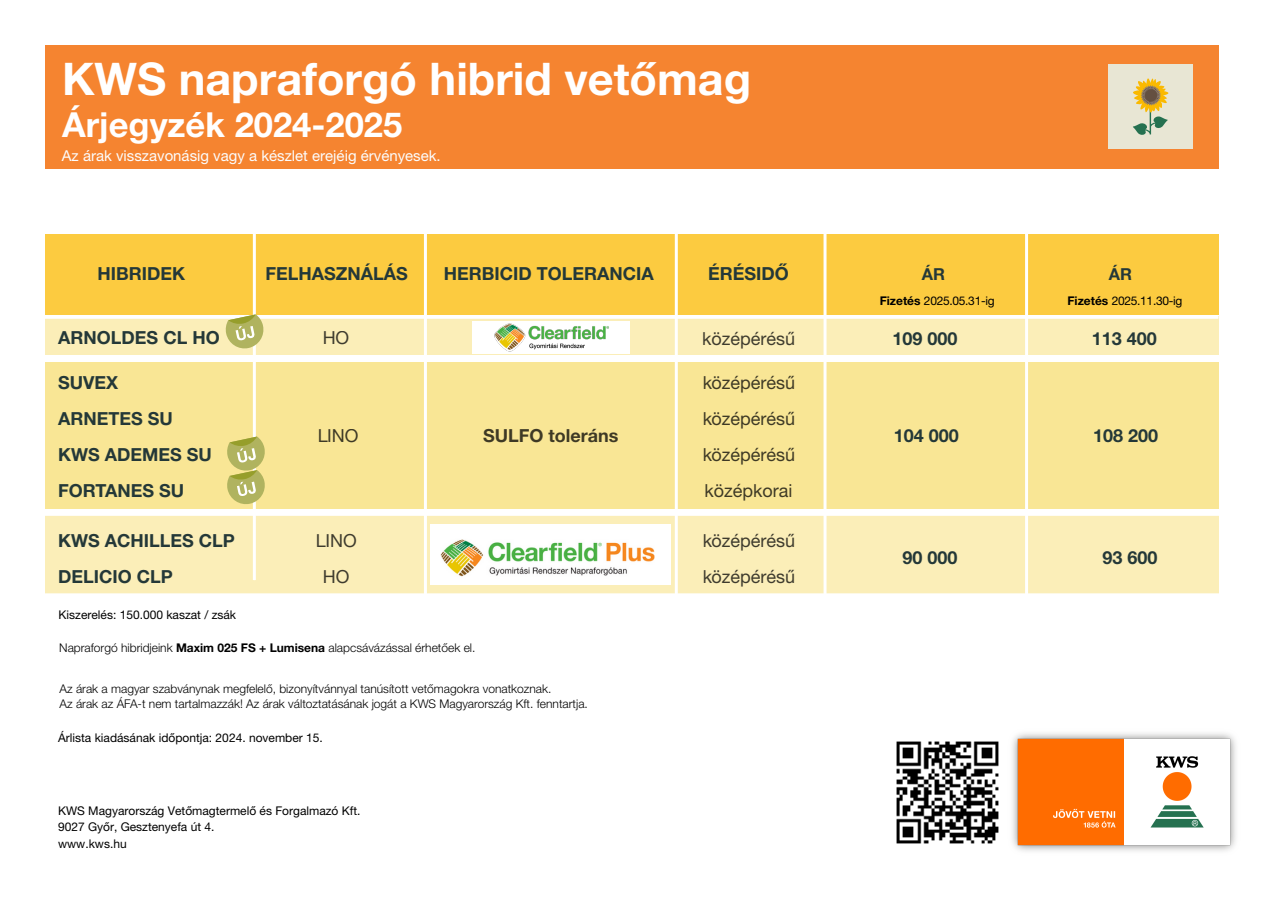
<style>
.page{position:relative;width:1263px;height:900px;background:#fff}
.page>*{position:absolute;margin:0;border:0;box-sizing:border-box;transform-origin:0 0}
.t1{font:700 45px "Helvetica Neue";color:#fff}
.t2{font:700 34.5px "Helvetica Neue";color:#fff}
.t3{font:700 18px/36px "Helvetica Neue";color:#243838}
.t4{font:18px/36px "Helvetica Neue LT Pro";color:#000;text-align:justify}
.t5{font:700 18px "Helvetica Neue LT Pro";color:#000}
.t6{font:18px "Helvetica Neue LT Pro";color:rgb(0 0 0/.75)}
.t7{font:700 16.5px "Helvetica Neue";color:#243838}
.t8{font:15px "Helvetica Neue LT Pro";color:#fcfcfc}
.t9{font:300 12px/15px "Helvetica Neue LT Pro";color:#000}
.t10{font:12px/16.5px "Helvetica Neue LT Pro";color:#000}
.t11{font:12px "Helvetica Neue LT Pro";letter-spacing:-.025em;color:#000}
.s1{font-family:"Helvetica Neue LT Pro"}
.s2{font-family:"Helvetica Neue";font-weight:700}
</style>
<div class="page">
<div style="left:45px;top:316px;width:1173px;height:39px;background:#fbeeb8"></div>
<div style="left:45px;top:234px;width:1173px;height:80px;background:#fccb40"></div>
<div style="left:45px;top:362px;width:1173px;height:146px;background:#f9e695"></div>
<div style="left:45px;top:514px;width:1173px;height:80px;background:#fbeeb8"></div>
<hr style="left:253px;top:234px;width:3px;height:346px;background:#fff">
<hr style="left:424px;top:234px;width:3px;height:439px;background:#fff">
<hr style="left:823px;top:234px;width:3px;height:439px;background:#fff">
<hr style="left:44px;top:593px;width:1179px;height:3px;background:#fff">
<hr style="left:44px;top:512px;width:1179px;height:3px;background:#fff">
<div style="left:45px;top:45px;width:1173px;height:123px;background:#f58430"></div>
<hr style="left:675px;top:234px;width:3px;height:444px;background:#fff">
<hr style="left:39px;top:316px;width:1179px;height:3px;background:#fff">
<div style="left:1108px;top:64px;width:85px;height:85px;background:#e8e6d4"></div>
<svg style="left:1133px;top:78px;width:35px;height:57px"></svg>
<img style="left:1012px;top:733px;width:224px;height:118px">
<hr style="left:1025px;top:234px;width:3px;height:439px;background:#fff">
<img style="left:896px;top:741px;width:103px;height:103px">
<div style="left:472px;top:321px;width:157px;height:32px;background:#fff"></div>
<svg style="left:225px;top:314px;width:40px;height:35px"></svg>
<svg style="left:227px;top:436px;width:38px;height:69px"></svg>
<img style="left:431px;top:524px;width:239px;height:60px">
<img style="left:483px;top:314px;width:135px;height:40px">
<h1 class="t1" style="left:62px;top:51px;width:691px">KWS napraforgó hibrid vet<span class="s1">ő</span>mag</h1>
<h2 class="t2" style="left:62px;top:104px;width:342px">Árjegyzék 2024-2025</h2>
<p class="t8" style="left:62px;top:147px;width:380px">Az árak visszavonásig vagy a készlet erejéig érvényesek.</p>
<h3 class="t3" style="left:98px;top:255px;width:89px">HIBRIDEK</h3>
<h3 class="t3" style="left:266px;top:255px;width:144px">FELHASZNÁLÁS</h3>
<h3 class="t3" style="left:444px;top:255px;width:211px">HERBICID TOLERANCIA</h3>
<h3 class="t3" style="left:708px;top:255px;width:82px">ÉRÉSID<span class="s1">Ő</span></h3>
<h3 class="t7" style="left:922px;top:264px;width:25px">ÁR</h3>
<p class="t11" style="left:880px;top:293px;width:116px"><span class="s2">Fizetés</span> 2025.05.31-ig</p>
<h3 class="t7" style="left:1109px;top:264px;width:25px">ÁR</h3>
<p class="t11" style="left:1067px;top:293px;width:116px"><span class="s2">Fizetés</span> 2025.11.30-ig</p>
<h3 class="t3" style="left:58px;top:319px;width:163px">ARNOLDES CL HO</h3>
<h3 class="t4" style="left:322px;top:319px;width:28px">HO</h3>
<h3 class="t6" style="left:702px;top:327px;width:94px">középérésű</h3>
<h3 class="t3" style="left:893px;top:320px;width:67px">109 000</h3>
<h3 class="t3" style="left:1092px;top:320px;width:67px">113 400</h3>
<h3 class="t3" style="left:58px;top:364px;width:155px">SUVEX<br>ARNETES SU<br>KWS ADEMES SU<br>FORTANES SU</h3>
<h3 class="t4" style="left:702px;top:364px;width:94px">középérésű középérésű középérésű középkorai</h3>
<h3 class="t3" style="left:894px;top:416px;width:67px">104 000</h3>
<h3 class="t4" style="left:317px;top:417px;width:43px">LINO</h3>
<h3 class="t5" style="left:483px;top:424px;width:137px">SULFO toleráns</h3>
<h3 class="t3" style="left:1093px;top:416px;width:67px">108 200</h3>
<h3 class="t3" style="left:58px;top:522px;width:178px">KWS ACHILLES CLP<br>DELICIO CLP</h3>
<h3 class="t4" style="left:315px;top:522px;width:43px;text-align:center">LINO<br>HO</h3>
<h3 class="t4" style="left:702px;top:522px;width:94px">középérésű középérésű</h3>
<p class="t10" style="left:59px;top:605px;width:179px">Kiszerelés: 150.000 kaszat / zsák</p>
<p class="t9" style="left:59px;top:639px;width:418px">Napraforgó hibridjeink <span class="s2">Maxim 025 FS + Lumisena</span> alapcsávázással érhetőek el.</p>
<p class="t9" style="left:60px;top:680px;width:530px">Az árak a magyar szabványnak megfelelő, bizonyítvánnyal tanúsított vetőmagokra vonatkoznak.<br>Az árak az ÁFA-t nem tartalmazzák! Az árak változtatásának jogát a KWS Magyarország Kft. fenntartja.</p>
<p class="t10" style="left:58px;top:729px;width:266px">Árlista kiadásának időpontja: 2024. november 15.</p>
<p class="t10" style="left:58px;top:801px;width:304px">KWS Magyarország Vetőmagtermelő és Forgalmazó Kft.<br>9027 Győr, Gesztenyefa út 4.<br>www.kws.hu</p>
<h3 class="t3" style="left:903px;top:538px;width:57px">90 000</h3>
<h3 class="t3" style="left:1102px;top:538px;width:57px">93 600</h3>
</div>
